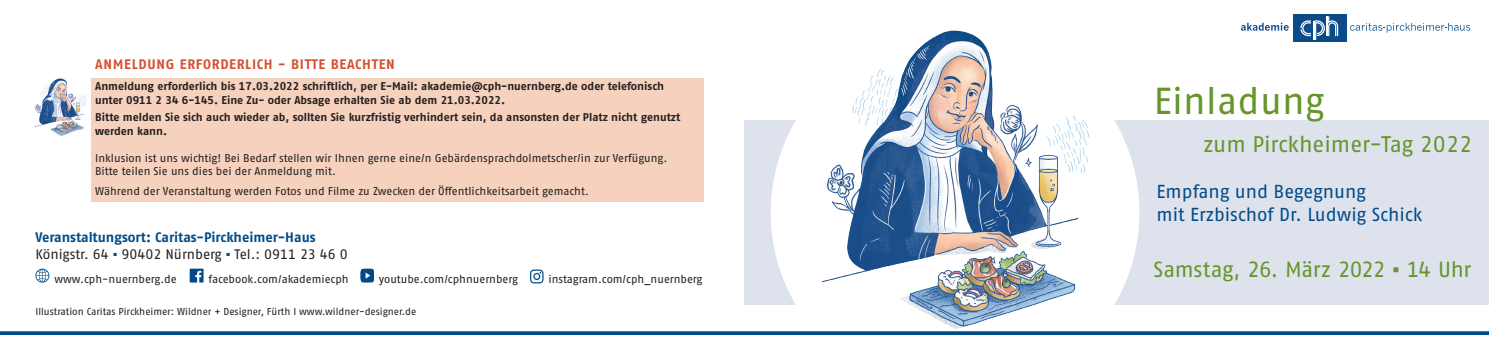
<style>
.page{position:relative;width:1489px;height:348px;background:#fff}
.page>*{position:absolute;margin:0;border:0;box-sizing:border-box;transform-origin:0 0}
.t1{font:37.5px "Fago No";letter-spacing:.005em;color:#66952c}
.t2{font:22.5px "Fago No Regular Tf";letter-spacing:-.005em;color:#66952c}
.t3{font:21.88px "Fago No Regular Tf";letter-spacing:-.02em;color:#66952c}
.t4{font:18.75px/22.5px "Fago No Regular Tf";color:#004b87}
.t5{font:700 13.75px/17.5px "Fago No";letter-spacing:-.005em;color:#004b87}
.t6{font:13.75px "Fago No Bold Tf";letter-spacing:.05em;color:#d64e30}
.t7{font:11.25px/13.5px "Fago No Regular Tf";color:#231f20}
.t8{font:11.25px/13.5px "Fago No Bold Tf";color:#231f20}
.t9{font:10px "Fago No Regular Tf";letter-spacing:-.005em;color:#231f20}
.s1{font-family:"Fago No Regular Tf";font-weight:400;color:#231f20}
.s2{font-family:"Trebuchet MS"}
.s3{font-family:"Trebuchet MS";font-weight:700}
</style>
<div class="page">
<div style="left:744px;top:120px;width:744px;height:184px;background:#dee2ed"></div>
<svg style="left:770px;top:120px;width:369px;height:215px;fill:#fff"></svg>
<img style="left:819px;top:30px;width:282px;height:305px">
<svg style="left:0;top:331px;width:1488px;height:3px;background:#155a91"></svg>
<svg style="left:1241px;top:23px;width:47px;height:8px"></svg>
<div style="left:1293px;top:14px;width:53px;height:28px;background:#0b4b88"></div>
<svg style="left:1300px;top:16px;width:37px;height:24px"></svg>
<svg style="left:1350px;top:23px;width:119px;height:10px"></svg>
<svg style="left:35px;top:268px;width:14px;height:14px"></svg>
<svg style="left:190px;top:268px;width:13px;height:14px"></svg>
<svg style="left:360px;top:268px;width:14px;height:14px"></svg>
<svg style="left:530px;top:269px;width:13px;height:14px"></svg>
<div style="left:92px;top:78px;width:611px;height:123px;background:#f5d1be"></div>
<img style="left:34px;top:78px;width:52px;height:53px">
<img style="left:52px;top:131px;width:22px;height:5px">
<p class="t6" style="left:95px;top:56px;width:301px">ANMELDUNG ERFORDERLICH - BITTE BEACHTEN</p>
<p class="t8" style="left:95px;top:79px;width:570px">Anmeldung erforderlich bis 17.03.2022 schriftlich, per E-Mail: akademie@cph-nuernberg.de oder telefonisch unter 0911 2 34 6-145. Eine Zu- oder Absage erhalten Sie ab dem 21.03.2022.</p>
<p class="t8" style="left:95px;top:110px;width:587px">Bitte melden Sie sich auch wieder ab, sollten Sie kurzfristig verhindert sein, da ansonsten der Platz nicht genutzt werden kann.</p>
<p class="t7" style="left:95px;top:151px;width:573px">Inklusion ist uns wichtig! Bei Bedarf stellen wir Ihnen gerne eine/n Gebärdensprachdolmetscher/in zur Verfügung.<br>Bitte teilen Sie uns dies bei der Anmeldung mit.</p>
<p class="t7" style="left:95px;top:184px;width:495px">Während der Veranstaltung werden Fotos und Filme zu Zwecken der Öffentlichkeitsarbeit gemacht.</p>
<p class="t5" style="left:35px;top:227px;width:314px">Veranstaltungsort: Caritas-Pirckheimer-Haus<br><span class="s1">Königstr. 64</span> <span class="s2">▪</span> <span class="s1">90402 Nürnberg</span> <span class="s2">▪</span> <span class="s1">Tel.: 0911 23 46 0</span></p>
<p class="t7" style="left:54px;top:271px;width:124px">www.cph-nuernberg.de</p>
<p class="t7" style="left:209px;top:271px;width:141px">facebook.com/akademiecph</p>
<p class="t7" style="left:379px;top:271px;width:140px">youtube.com/cphnuernberg</p>
<p class="t7" style="left:548px;top:271px;width:155px">instagram.com/cph_nuernberg</p>
<p class="t9" style="left:35px;top:305px;width:382px">Illustration Caritas Pirckheimer: Wildner + Designer, Fürth I www.wildner-designer.de</p>
<p class="t1" style="left:1153px;top:79px;width:172px">Einladung</p>
<p class="t2" style="left:1203px;top:131px;width:270px">zum Pirckheimer-Tag 2022</p>
<p class="t4" style="left:1156px;top:180px;width:267px">Empfang und Begegnung<br>mit Erzbischof Dr. Ludwig Schick</p>
<p class="t3" style="left:1153px;top:256px;width:319px">Samstag, 26. März 2022 <span class="s3">▪</span> 14 Uhr</p>
</div>
